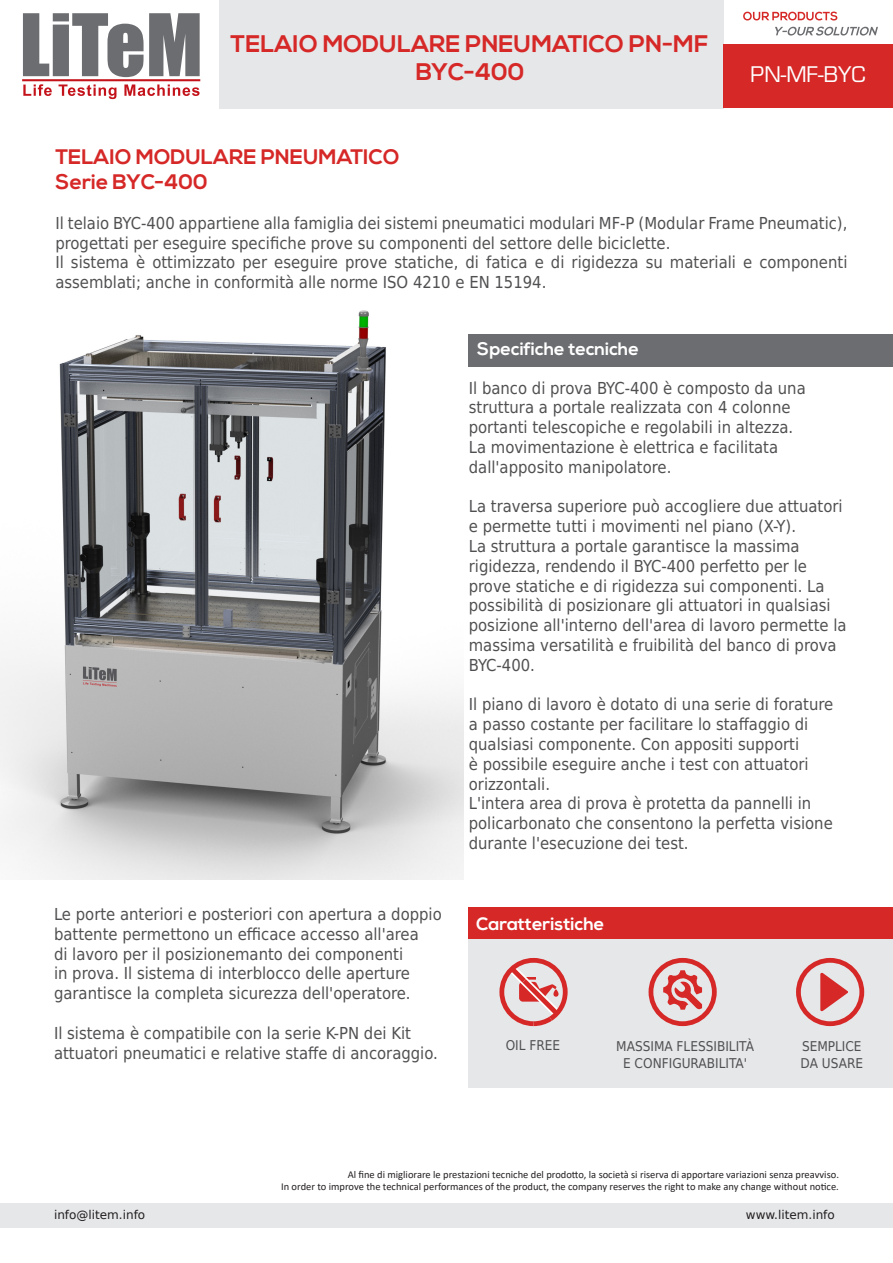
<style>
.page{position:relative;width:893px;height:1263px;background:#fff}
.page>*{position:absolute;margin:0;border:0;box-sizing:border-box;transform-origin:0 0}
.t1{font:700 24px "Nexa";color:#d52827}
.t2{font:700 21px "Nexa";color:#d52827}
.t3{font:21px "Eurostile";color:#fff}
.t4{font:700 18px "Nexa";color:#fff}
.t5{font:16.5px/19.8px "DejaVu Sans Condensed";color:#505052}
.t6{font:13.5px "DejaVu Sans Condensed";color:#505052}
.t7{font:12px "DejaVu Sans";color:#231f20}
.t8{font:10.5px "Calibri";color:#231f20}
</style>
<div class="page">
<img style="left:0;top:310px;width:463px;height:569px">
<div style="left:0;top:1203px;width:893px;height:24px;background:#e6e7e9"></div>
<div style="left:219px;top:0;width:504px;height:108px;background:#e6e7e9"></div>
<div style="left:723px;top:45px;width:170px;height:63px;background:#d52827"></div>
<svg style="left:743px;top:12px;width:94px;height:9px"></svg>
<svg style="left:775px;top:27px;width:103px;height:9px"></svg>
<svg style="left:23px;top:13px;width:177px;height:64px"></svg>
<hr style="left:22px;top:79px;width:178px;height:2px;background:#c4121a">
<svg style="left:23px;top:84px;width:29px;height:12px"></svg>
<svg style="left:59px;top:84px;width:57px;height:15px"></svg>
<svg style="left:124px;top:84px;width:76px;height:12px"></svg>
<div style="left:469px;top:335px;width:424px;height:32px;background:#6c6d70"></div>
<div style="left:469px;top:907px;width:424px;height:32px;background:#d52827"></div>
<div style="left:469px;top:939px;width:424px;height:149px;background:#e6e7e9"></div>
<svg style="left:499px;top:958px;width:69px;height:69px"></svg>
<div style="left:649px;top:958px;width:68px;height:68px;border:5px solid #d52827;border-radius:50%"></div>
<svg style="left:663px;top:970px;width:39px;height:40px"></svg>
<div style="left:796px;top:958px;width:68px;height:68px;border:5px solid #d52827;border-radius:50%"></div>
<svg style="left:820px;top:973px;width:28px;height:38px"></svg>
<p class="t1" style="left:231px;top:29px;width:479px">TELAIO MODULARE PNEUMATICO PN-MF</p>
<p class="t1" style="left:416px;top:58px;width:110px">BYC-400</p>
<p class="t3" style="left:751px;top:62px;width:116px">PN-MF-BYC</p>
<p class="t2" style="left:55px;top:145px;width:346px">TELAIO MODULARE PNEUMATICO</p>
<p class="t2" style="left:55px;top:170px;width:154px">Serie BYC-400</p>
<p class="t5" style="left:55px;top:212px;width:794px">Il telaio BYC-400 appartiene alla famiglia dei sistemi pneumatici modulari MF-P (Modular Frame Pneumatic), progettati per eseguire specifiche prove su componenti del settore delle biciclette.</p>
<p class="t5" style="left:55px;top:252px;width:794px">Il sistema è ottimizzato per eseguire prove statiche, di fatica e di rigidezza su materiali e componenti assemblati; anche in conformità alle norme ISO 4210 e EN 15194.</p>
<p class="t5" style="left:54px;top:904px;width:389px">Le porte anteriori e posteriori con apertura a doppio battente permettono un efficace accesso all'area<br>di lavoro per il posizionemanto dei componenti<br>in prova. Il sistema di interblocco delle aperture garantisce la completa sicurezza dell'operatore.</p>
<p class="t5" style="left:54px;top:1022px;width:385px">Il sistema è compatibile con la serie K-PN dei Kit attuatori pneumatici e relative staffe di ancoraggio.</p>
<p class="t4" style="left:477px;top:338px;width:163px">Specifiche tecniche</p>
<p class="t5" style="left:469px;top:377px;width:338px">Il banco di prova BYC-400 è composto da una struttura a portale realizzata con 4 colonne portanti telescopiche e regolabili in altezza.<br>La movimentazione è elettrica e facilitata dall'apposito manipolatore.</p>
<p class="t5" style="left:469px;top:496px;width:379px">La traversa superiore può accogliere due attuatori e permette tutti i movimenti nel piano (X-Y).<br>La struttura a portale garantisce la massima rigidezza, rendendo il BYC-400 perfetto per le prove statiche e di rigidezza sui componenti. La possibilità di posizionare gli attuatori in qualsiasi posizione all'interno dell'area di lavoro permette la massima versatilità e fruibilità del banco di prova BYC-400.</p>
<p class="t5" style="left:469px;top:694px;width:366px">Il piano di lavoro è dotato di una serie di forature a passo costante per facilitare lo staffaggio di qualsiasi componente. Con appositi supporti<br>è possibile eseguire anche i test con attuatori orizzontali.</p>
<p class="t5" style="left:469px;top:793px;width:365px">L'intera area di prova è protetta da pannelli in policarbonato che consentono la perfetta visione durante l'esecuzione dei test.</p>
<p class="t4" style="left:476px;top:913px;width:130px">Caratteristiche</p>
<p class="t6" style="left:506px;top:1033px;width:56px">OIL FREE</p>
<p class="t6" style="left:616px;top:1035px;width:139px">MASSIMA FLESSIBILITÀ</p>
<p class="t6" style="left:623px;top:1051px;width:125px">E CONFIGURABILITA'</p>
<p class="t6" style="left:802px;top:1035px;width:61px">SEMPLICE</p>
<p class="t6" style="left:800px;top:1051px;width:64px">DA USARE</p>
<p class="t8" style="left:348px;top:1167px;width:493px">Al fine di migliorare le prestazioni tecniche del prodotto, la società si riserva di apportare variazioni senza preavviso.</p>
<p class="t8" style="left:281px;top:1179px;width:559px">In order to improve the technical performances of the product, the company reserves the right to make any change without notice.</p>
<p class="t7" style="left:54px;top:1204px;width:93px">info@litem.info</p>
<p class="t7" style="left:746px;top:1204px;width:90px">www.litem.info</p>
</div>
